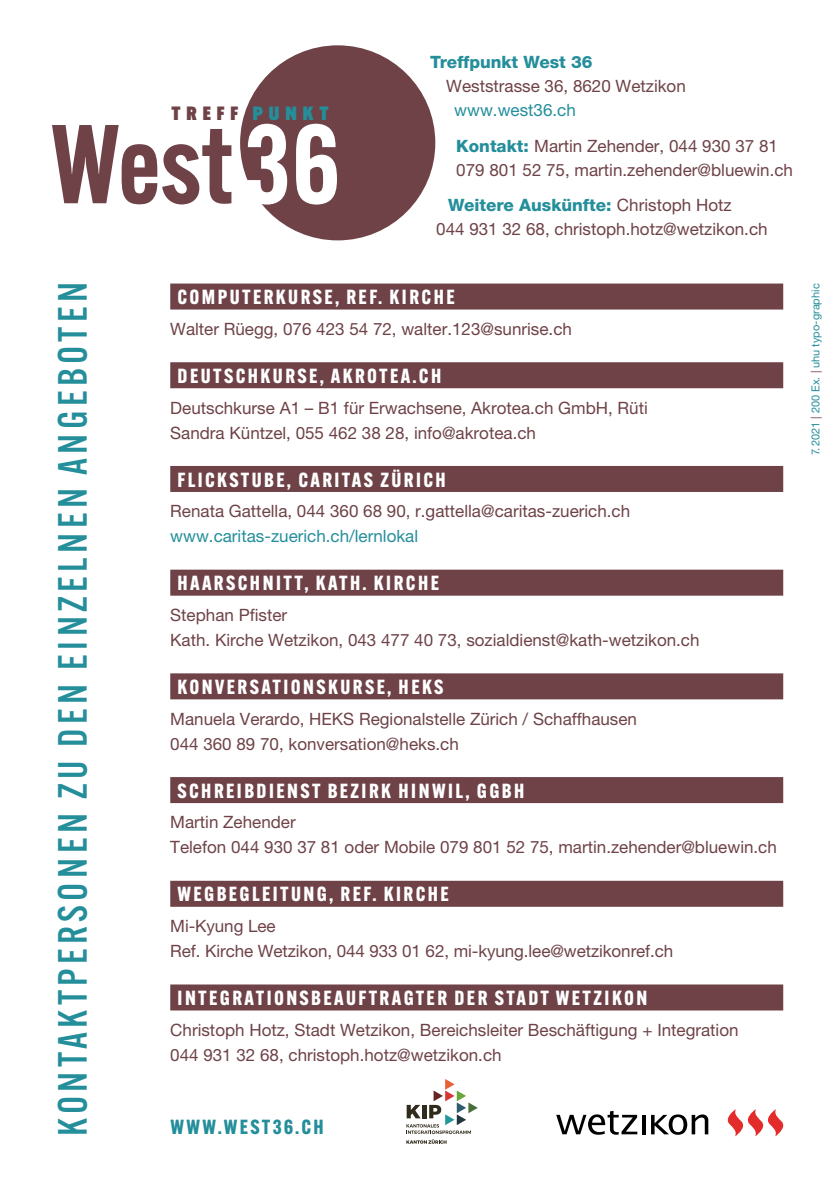
<style>
.page{position:relative;width:840px;height:1191px;background:#fff}
.page>*{position:absolute;margin:0;border:0;box-sizing:border-box;transform-origin:0 0}
.t1{font:600 109.4px "Alternate Gothic ATF";color:#6e4247}
.t2{font:500 40px "Alternate Gothic ATF";letter-spacing:.11em;color:#248e9b}
.t3{font:700 20px "Alternate Gothic ATF";letter-spacing:.12em;color:#fff}
.t4{font:700 20px "Alternate Gothic ATF";letter-spacing:.12em;color:#248e9b}
.t5{font:900 18.8px "Alternate Gothic ATF";letter-spacing:.32em;color:#6e4247}
.t6{font:17px/25px "Helvetica Neue LT Pro";color:#6e4247}
.t7{font:17px "Helvetica Neue LT Pro";color:#248e9b}
.t8{font:800 17px "Helvetica Neue LT Pro";color:#248e9b}
.t9{font:11px "Helvetica Neue LT Pro";color:#248e9b}
.s1{color:#248e9b}
.s2{color:#fff}
.s3{font-weight:800;color:#248e9b}
.s4{color:#6e4247}
</style>
<div class="page">
<div style="left:170px;top:283px;width:612px;height:26px;background:#6e4247"></div>
<div style="left:170px;top:362px;width:612px;height:26px;background:#6e4247"></div>
<div style="left:170px;top:466px;width:612px;height:26px;background:#6e4247"></div>
<div style="left:170px;top:569px;width:612px;height:26px;background:#6e4247"></div>
<div style="left:170px;top:673px;width:612px;height:26px;background:#6e4247"></div>
<div style="left:170px;top:777px;width:612px;height:26px;background:#6e4247"></div>
<div style="left:170px;top:880px;width:612px;height:26px;background:#6e4247"></div>
<div style="left:170px;top:984px;width:612px;height:26px;background:#6e4247"></div>
<div style="left:240px;top:45px;width:195px;height:195px;background:#6e4247;border-radius:50%"></div>
<svg style="left:727px;top:1109px;width:55px;height:27px"></svg>
<svg style="left:556px;top:1110px;width:81px;height:24px"></svg>
<svg style="left:642px;top:1115px;width:3px;height:19px"></svg>
<svg style="left:651px;top:1114px;width:57px;height:20px"></svg>
<svg style="left:406px;top:1079px;width:71px;height:64px"></svg>
<p class="t5" style="left:171px;top:102px;width:158px">TREFF <span class="s1">PUNKT</span></p>
<h1 class="t1" style="left:51px;top:95px;width:291px">West<span class="s2">36</span></h1>
<p class="t8" style="left:430px;top:52px;width:164px">Treffpunkt West 36</p>
<p class="t6" style="left:446px;top:74px;width:241px">Weststrasse 36, 8620 Wetzikon</p>
<p class="t6" style="left:454px;top:92px;width:325px;line-height:35.4px"><span class="s1">www.west36.ch<br></span><span class="s3">Kontakt:</span> Martin Zehender, 044 930 37 81</p>
<p class="t6" style="left:448px;top:152px;width:346px;line-height:35.4px;text-indent:8px">079 801 52 75, martin.zehender@bluewin.ch<br><span class="s3">Weitere Auskünfte:</span> Christoph Hotz</p>
<p class="t6" style="left:436px;top:216px;width:333px">044 931 32 68, christoph.hotz@wetzikon.ch</p>
<h2 class="t2" style="left:48px;top:1136px;width:855px;rotate:-90deg">KONTAKTPERSONEN ZU DEN EINZELNEN ANGEBOTEN</h2>
<p class="t3" style="left:177px;top:284px;width:278px">COMPUTERKURSE, REF. KIRCHE</p>
<p class="t6" style="left:170px;top:316px;width:403px">Walter Rüegg, 076 423 54 72, walter.123@sunrise.ch</p>
<p class="t3" style="left:177px;top:363px;width:265px">DEUTSCHKURSE, AKROTEA.CH</p>
<p class="t6" style="left:170px;top:395px;width:479px">Deutschkurse A1 – B1 für Erwachsene, Akrotea.ch GmbH, Rüti<br>Sandra Küntzel, 055 462 38 28, info@akrotea.ch</p>
<p class="t3" style="left:177px;top:467px;width:269px">FLICKSTUBE, CARITAS ZÜRICH</p>
<p class="t6" style="left:170px;top:498px;width:461px">Renata Gattella, 044 360 68 90, r.gattella@caritas-zuerich.ch</p>
<p class="t7" style="left:170px;top:526px;width:249px">www.caritas-zuerich.ch/lernlokal</p>
<p class="t3" style="left:177px;top:570px;width:263px">HAARSCHNITT, KATH. KIRCHE</p>
<p class="t6" style="left:170px;top:602px;width:530px">Stephan Pfister<br>Kath. Kirche Wetzikon, 043 477 40 73, sozialdienst@kath-wetzikon.ch</p>
<p class="t3" style="left:177px;top:674px;width:267px">KONVERSATIONSKURSE, HEKS</p>
<p class="t6" style="left:170px;top:706px;width:468px">Manuela Verardo, HEKS Regionalstelle Zürich / Schaffhausen<br>044 360 89 70, konversation@heks.ch</p>
<p class="t3" style="left:177px;top:778px;width:348px">SCHREIBDIENST BEZIRK HINWIL, GGBH</p>
<p class="t6" style="left:170px;top:809px;width:607px">Martin Zehender<br>Telefon 044 930 37 81 oder Mobile 079 801 52 75, martin.zehender@bluewin.ch</p>
<p class="t3" style="left:177px;top:881px;width:273px">WEGBEGLEITUNG, REF. KIRCHE</p>
<p class="t6" style="left:170px;top:913px;width:504px">Mi-Kyung Lee<br>Ref. Kirche Wetzikon, 044 933 01 62, mi-kyung.lee@wetzikonref.ch</p>
<p class="t3" style="left:177px;top:985px;width:471px">INTEGRATIONSBEAUFTRAGTER DER STADT WETZIKON</p>
<p class="t6" style="left:170px;top:1017px;width:569px">Christoph Hotz, Stadt Wetzikon, Bereichsleiter Beschäftigung + Integration<br>044 931 32 68, christoph.hotz@wetzikon.ch</p>
<p class="t4" style="left:170px;top:1114px;width:155px">WWW.WEST36.CH</p>
<p class="t9" style="left:808px;top:455px;width:173px;rotate:-90deg">7.2021 <span class="s4">|</span> 200 Ex. <span class="s4">|</span> uhu typo-graphic</p>
</div>
